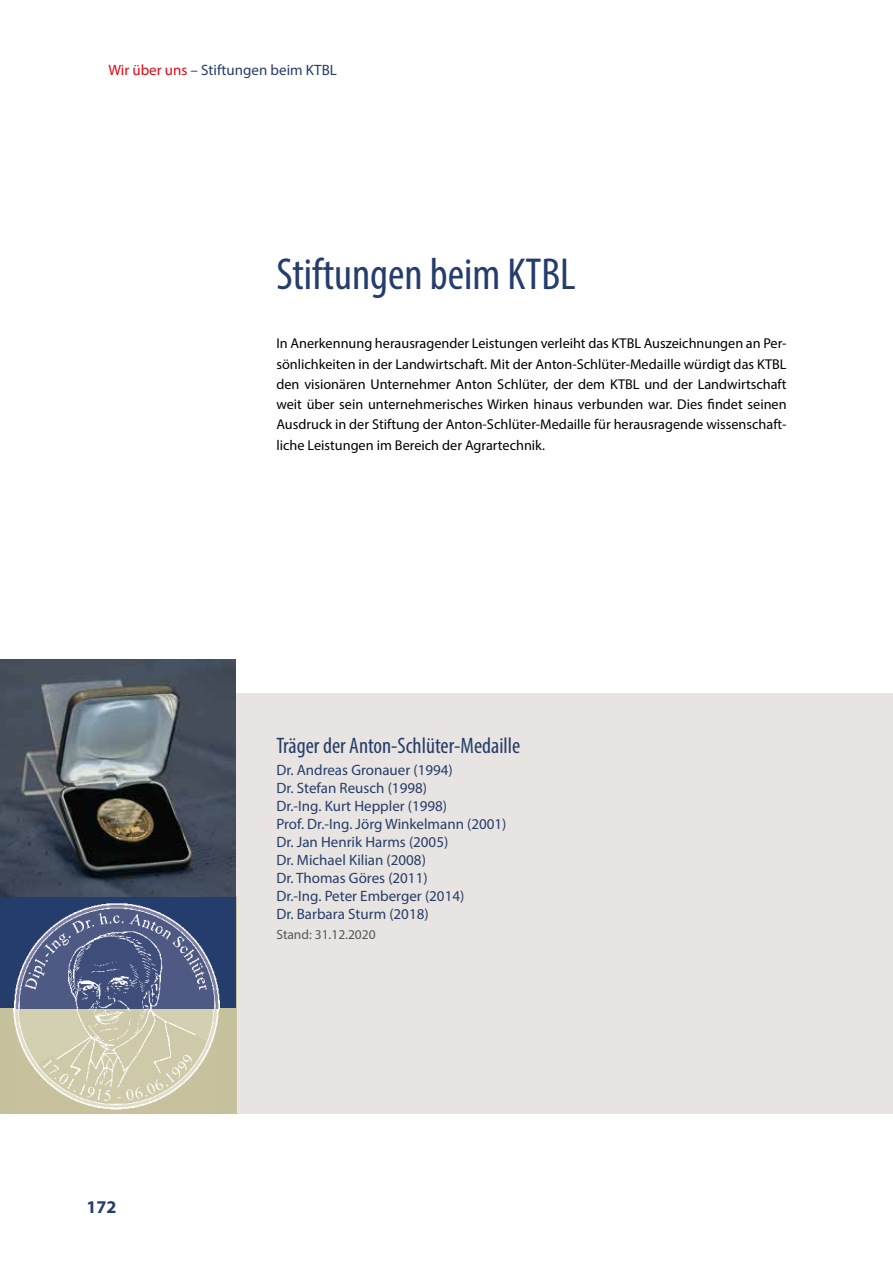
<style>
.page{position:relative;width:893px;height:1263px;background:#fff}
.page>*{position:absolute;margin:0;border:0;box-sizing:border-box;transform-origin:0 0}
.t1{font:condensed 45px "Myriad Pro";color:#253d6b}
.t2{font:condensed 22.5px "Myriad Pro";color:#253d6b}
.t3{font:700 18px "Myriad Pro";color:#253d6b}
.t4{font:15px/18px "Myriad Pro";color:#253d6b}
.t5{font:14.25px/20.2px "Myriad Pro";color:#000;text-align:justify}
.t6{font:13.5px "Myriad Pro";color:#575756}
.s1{color:#e30613}
</style>
<div class="page">
<div style="left:236px;top:693px;width:657px;height:421px;background:#e8e4e1"></div>
<div style="left:0;top:896px;width:236px;height:218px;background:#c6c19d"></div>
<img style="left:14px;top:1008px;width:205px;height:102px">
<div style="left:0;top:896px;width:236px;height:112px;background:#253d6b"></div>
<img style="left:14px;top:896px;width:205px;height:112px">
<img style="left:0;top:659px;width:236px;height:237px">
<p class="t4" style="left:108px;top:61px;width:230px"><span class="s1">Wir über uns</span> – Stiftungen beim KTBL</p>
<h1 class="t1" style="left:276px;top:247px;width:301px">Stiftungen beim KTBL</h1>
<p class="t5" style="left:276px;top:333px;width:512px">In Anerkennung herausragender Leistungen verleiht das KTBL Auszeichnungen an Per&shy;sönlichkeiten in der Landwirtschaft. Mit der Anton-Schlüter-Medaille würdigt das KTBL den visionären Unternehmer Anton Schlüter, der dem KTBL und der Landwirtschaft weit über sein unternehmerisches Wirken hinaus verbunden war. Dies findet seinen Ausdruck in der Stiftung der Anton-Schlüter-Medaille für herausragende wissenschaft&shy;liche Leistungen im Bereich der Agrartechnik.</p>
<p class="t3" style="left:87px;top:1195px;width:31px">172</p>
<h2 class="t2" style="left:276px;top:731px;width:245px">Träger der Anton-Schlüter-Medaille</h2>
<p class="t4" style="left:276px;top:760px;width:232px">Dr. Andreas Gronauer (1994)<br>Dr. Stefan Reusch (1998)<br>Dr.-Ing. Kurt Heppler (1998)<br>Prof. Dr.-Ing. Jörg Winkelmann (2001)<br>Dr. Jan Henrik Harms (2005)<br>Dr. Michael Kilian (2008)<br>Dr. Thomas Göres (2011)<br>Dr.-Ing. Peter Emberger (2014)<br>Dr. Barbara Sturm (2018)</p>
<p class="t6" style="left:276px;top:926px;width:101px">Stand: 31.12.2020</p>
</div>
